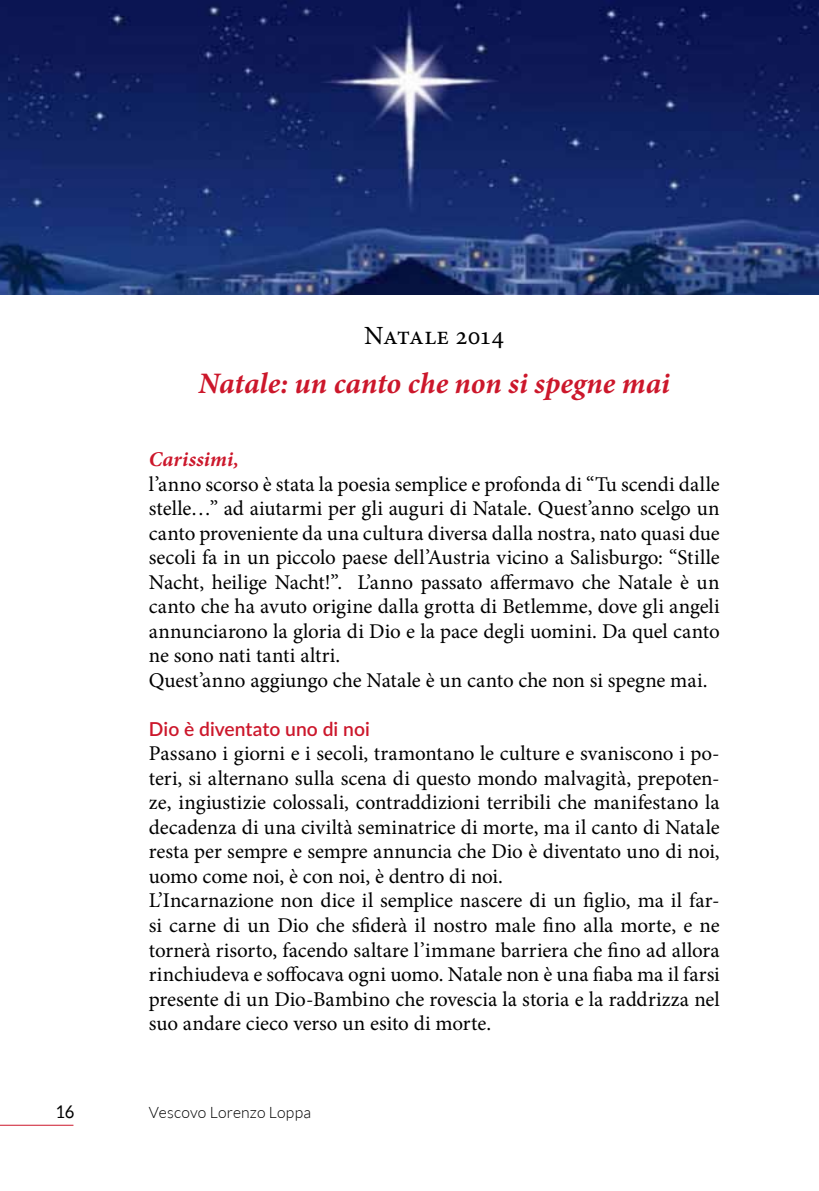
<style>
.page{position:relative;width:819px;height:1191px;background:#fff}
.page>*{position:absolute;margin:0;border:0;box-sizing:border-box;transform-origin:0 0}
.t1{font:italic 700 29.75px "Minion Pro";color:#cc172b}
.t2{font:26.25px "Minion Pro";letter-spacing:-.02em;color:#000}
.t3{font:21px/24.5px "Minion Pro";letter-spacing:-.015em;color:#000}
.t4{font:italic 700 21px "Minion Pro";letter-spacing:.005em;color:#cc172b}
.t5{font:600 19.25px "Lato";color:#cc172b}
.t6{font:17.5px "Lato";color:#000;scale:.95 1}
.t7{font:300 15.75px "Lato";letter-spacing:.015em;color:#000}
</style>
<div class="page">
<hr style="left:0;top:1124px;width:73px;height:1px;background:#cc172b">
<img style="left:0;top:0;width:819px;height:295px">
<p class="t2" style="left:364px;top:318px;width:142px">Natale 2014</p>
<h1 class="t1" style="left:199px;top:362px;width:472px">Natale: un canto che non si spegne mai</h1>
<p class="t4" style="left:149px;top:444px;width:92px">Carissimi,</p>
<p class="t3" style="left:149px;top:472px;width:572px">l’anno scorso è stata la poesia semplice e profonda di “Tu scendi dalle stelle…” ad aiutarmi per gli auguri di Natale. Quest’anno scelgo un canto proveniente da una cultura diversa dalla nostra, nato quasi due secoli fa in un piccolo paese dell’Austria vicino a Salisburgo: “Stille Nacht, heilige Nacht!”. L’anno passato affermavo che Natale è un canto che ha avuto origine dalla grotta di Betlemme, dove gli angeli annunciarono la gloria di Dio e la pace degli uomini. Da quel canto ne sono nati tanti altri.<br>Quest’anno aggiungo che Natale è un canto che non si spegne mai.</p>
<p class="t5" style="left:149px;top:715px;width:222px">Dio è diventato uno di noi</p>
<p class="t3" style="left:149px;top:741px;width:572px">Passano i giorni e i secoli, tramontano le culture e svaniscono i po&shy;teri, si alternano sulla scena di questo mondo malvagità, prepoten&shy;ze, ingiustizie colossali, contraddizioni terribili che manifestano la decadenza di una civiltà seminatrice di morte, ma il canto di Natale resta per sempre e sempre annuncia che Dio è diventato uno di noi, uomo come noi, è con noi, è dentro di noi.<br>L’Incarnazione non dice il semplice nascere di un figlio, ma il far&shy;si carne di un Dio che sfiderà il nostro male fino alla morte, e ne tornerà risorto, facendo saltare l’immane barriera che fino ad allora rinchiudeva e soffocava ogni uomo. Natale non è una fiaba ma il farsi presente di un Dio-Bambino che rovescia la storia e la raddrizza nel suo andare cieco verso un esito di morte.</p>
<p class="t6" style="left:55px;top:1101px;width:22px">16</p>
<p class="t7" style="left:149px;top:1103px;width:164px">Vescovo Lorenzo Loppa</p>
</div>
